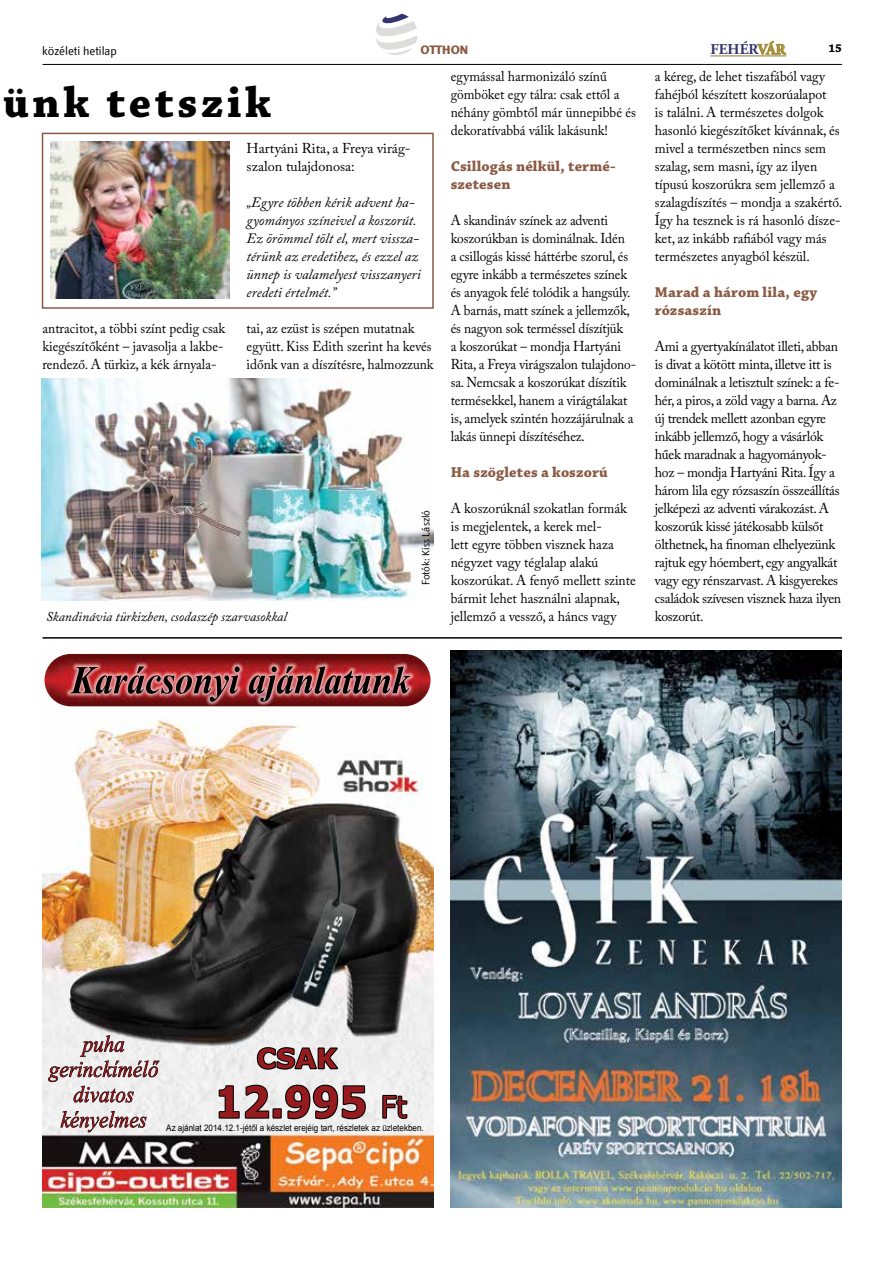
<style>
.page{position:relative;width:893px;height:1263px;background:#fff}
.page>*{position:absolute;margin:0;border:0;box-sizing:border-box;transform-origin:0 0}
.t1{font:700 45px "Chaparral Pro";letter-spacing:.08em;color:#000}
.t2{font:700 15px/18px "Chaparral Pro";letter-spacing:.01em;color:#8a5a43}
.t3{font:700 15px "Adobe Garamond Pro";color:#34346e}
.t4{font:14.25px/18px "Adobe Caslon Pro";letter-spacing:-.005em;color:#000;scale:.94 1}
.t5{font:14.25px/18px "Adobe Caslon Pro";letter-spacing:-.005em;color:#000;scale:.95 1}
.t6{font:14.25px/18px "Adobe Caslon Pro";letter-spacing:-.005em;color:#000;scale:.96 1}
.t7{font:italic 14.25px/18px "Adobe Caslon Pro";color:#000}
.t8{font:14.25px/18px "Adobe Caslon Pro";letter-spacing:-.005em;color:#000}
.t9{font:italic 13.5px "Adobe Caslon Pro";color:#000}
.t10{font:12px "Textra LT";color:#000}
.t11{font:800 12px "Textra LT";color:#8a5a43}
.t12{font:700 12px "Chaparral Pro";color:#000}
.t13{font:10.5px "Textra LT";color:#000}
.t14{font:9px "Arial";color:#000;scale:.9 1}
.s1{color:#a38d38}
</style>
<div class="page">
<hr style="left:43px;top:64px;width:799px;height:1px;background:#000">
<svg style="left:757px;top:41px;width:29px;height:14px"></svg>
<hr style="left:710px;top:56px;width:76px;height:1px;background:#87762c">
<svg style="left:376px;top:14px;width:42px;height:41px"></svg>
<img style="left:43px;top:654px;width:391px;height:553px">
<img style="left:45px;top:654px;width:386px;height:52px;border-radius:26px">
<img style="left:257px;top:1047px;width:81px;height:23px">
<img style="left:246px;top:1085px;width:92px;height:34px">
<img style="left:93px;top:1035px;width:31px;height:17px">
<img style="left:451px;top:651px;width:391px;height:557px">
<div style="left:42px;top:133px;width:392px;height:176px;border:2px solid #8a5a43"></div>
<img style="left:51px;top:142px;width:178px;height:156px">
<img style="left:42px;top:378px;width:392px;height:223px">
<hr style="left:43px;top:637px;width:799px;height:2px;background:#000">
<p class="t10" style="left:42px;top:43px;width:76px">közéleti hetilap</p>
<p class="t11" style="left:420px;top:42px;width:49px">OTTHON</p>
<p class="t3" style="left:710px;top:41px;width:77px">FEHÉR<span class="s1">VÁR</span></p>
<p class="t12" style="left:828px;top:41px;width:15px">15</p>
<h1 class="t1" style="left:3px;top:76px;width:269px">ünk tetszik</h1>
<p class="t8" style="left:247px;top:139px;width:166px">Hartyáni Rita, a Freya virág&shy;szalon tulajdonosa:</p>
<p class="t7" style="left:247px;top:193px;width:176px">„Egyre többen kérik advent ha&shy;gyományos színeivel a koszorút.<br>Ez örömmel tölt el, mert vissza&shy;térünk az eredetihez, és ezzel az ünnep is valamelyest visszanyeri eredeti értelmét.”</p>
<p class="t4" style="left:43px;top:319px;width:196px">antracitot, a többi színt pedig csak kiegészítőként – javasolja a lakbe&shy;rendező. A türkiz, a kék árnyala-</p>
<p class="t4" style="left:247px;top:319px;width:200px">tai, az ezüst is szépen mutatnak együtt. Kiss Edith szerint ha kevés időnk van a díszítésre, halmozzunk</p>
<p class="t9" style="left:46px;top:608px;width:242px">Skandinávia türkizben, csodaszép szarvasokkal</p>
<p class="t13" style="left:419px;top:585px;width:77px;rotate:-90deg">Fotók: Kiss László</p>
<p class="t4" style="left:451px;top:67px;width:199px">egymással harmonizáló színű gömböket egy tálra: csak ettől a néhány gömbtől már ünnepibbé és dekoratívabbá válik lakásunk!</p>
<p class="t2" style="left:451px;top:158px;width:167px">Csillogás nélkül, termé&shy;szetesen</p>
<p class="t4" style="left:451px;top:211px;width:199px">A skandináv színek az adventi koszorúkban is dominálnak. Idén<br>a csillogás kissé háttérbe szorul, és egyre inkább a természetes színek és anyagok felé tolódik a hangsúly.<br>A barnás, matt színek a jellemzők, és nagyon sok terméssel díszítjük<br>a koszorúkat – mondja Hartyáni Rita, a Freya virágszalon tulajdono&shy;sa. Nemcsak a koszorúkat díszítik termésekkel, hanem a virágtálakat is, amelyek szintén hozzájárulnak a lakás ünnepi díszítéséhez.</p>
<p class="t2" style="left:451px;top:464px;width:159px">Ha szögletes a koszorú</p>
<p class="t5" style="left:451px;top:499px;width:196px">A koszorúknál szokatlan formák is megjelentek, a kerek mel-<br>lett egyre többen visznek haza négyzet vagy téglalap alakú koszorúkat. A fenyő mellett szinte bármit lehet használni alapnak, jellemző a vessző, a háncs vagy</p>
<p class="t5" style="left:655px;top:67px;width:199px">a kéreg, de lehet tiszafából vagy fahéjból készített koszorúalapot<br>is találni. A természetes dolgok hasonló kiegészítőket kívánnak, és mivel a természetben nincs sem szalag, sem masni, így az ilyen típusú koszorúkra sem jellemző a szalagdíszítés – mondja a szakértő.<br>Így ha tesznek is rá hasonló dísze&shy;ket, az inkább rafiából vagy más természetes anyagból készül.</p>
<p class="t2" style="left:655px;top:284px;width:164px">Marad a három lila, egy rózsaszín</p>
<p class="t6" style="left:655px;top:337px;width:196px">Ami a gyertyakínálatot illeti, abban is divat a kötött minta, illetve itt is dominálnak a letisztult színek: a fe&shy;hér, a piros, a zöld vagy a barna. Az új trendek mellett azonban egyre inkább jellemző, hogy a vásárlók hűek maradnak a hagyományok&shy;hoz – mondja Hartyáni Rita. Így a három lila egy rózsaszín összeállítás jelképezi az adventi várakozást. A koszorúk kissé játékosabb külsőt ölthetnek, ha finoman elhelyezünk rajtuk egy hóembert, egy angyalkát vagy egy rénszarvast. A kisgyerekes családok szívesen visznek haza ilyen koszorút.</p>
<p class="t14" style="left:166px;top:1122px;width:288px">Az ajánlat 2014.12.1-jétől a készlet erejéig tart, részletek az üzletekben.</p>
</div>
